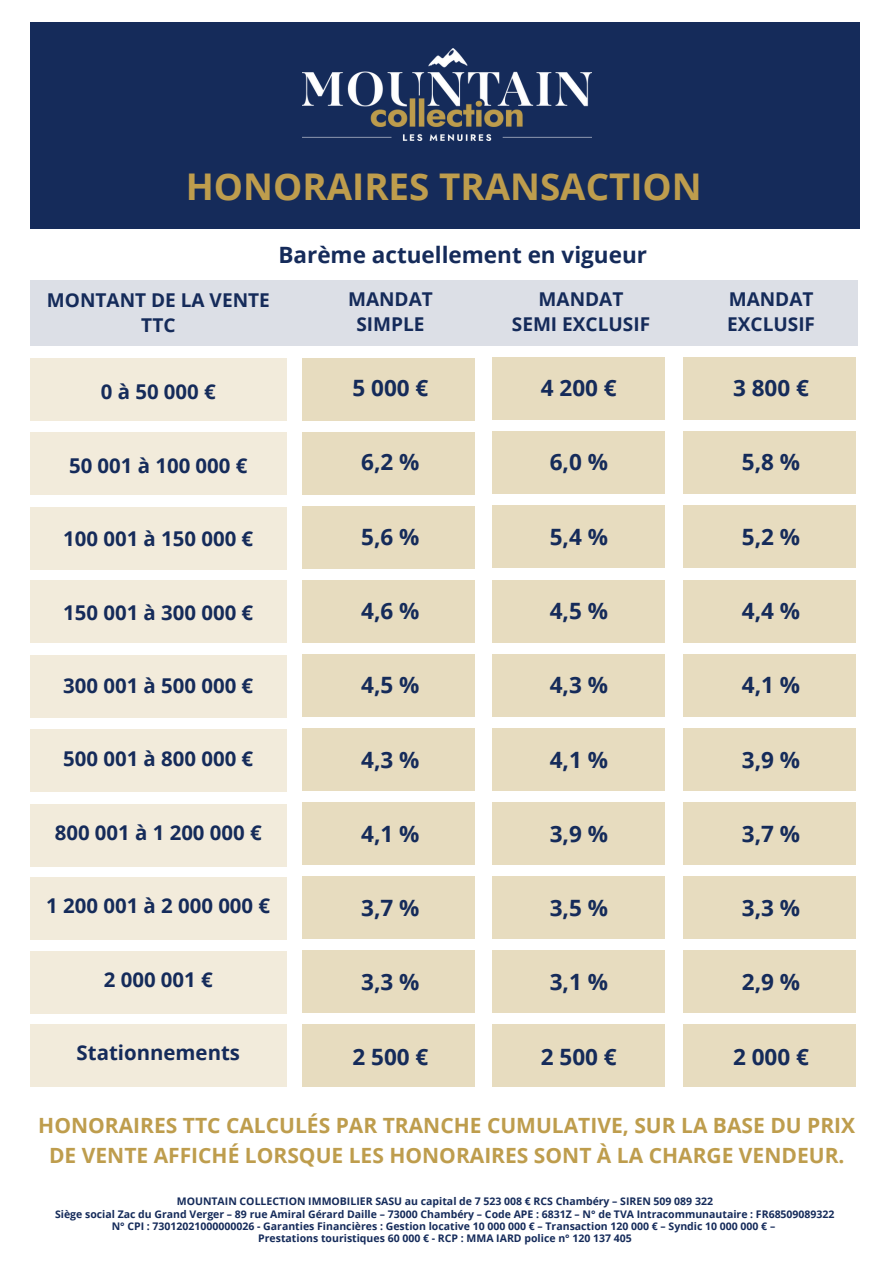
<style>
.page{position:relative;width:894px;height:1264px;background:#fff}
.page>*{position:absolute;margin:0;border:0;box-sizing:border-box;transform-origin:0 0}
.t1{font:700 36.75px "Open Sans";color:#be9d4d}
.t2{font:700 22.5px "Open Sans";color:#152b5a}
.t3{font:700 21px/29.2px "Open Sans";color:#be9d4d;text-align:center}
.t4{font:700 20.4px "Open Sans";color:#152b5a}
.t5{font:700 19.05px/24.8px "Open Sans";color:#152b5a;text-align:center}
.t6{font:700 10.5px "Open Sans";color:#152b5a}
</style>
<div class="page">
<div style="left:30px;top:22px;width:829px;height:207px;background:#152b5a"></div>
<div style="left:30px;top:280px;width:827px;height:65px;background:#dcdfe6"></div>
<div style="left:30px;top:359px;width:257px;height:62px;background:#f2ebdb"></div>
<div style="left:30px;top:656px;width:257px;height:62px;background:#f2ebdb"></div>
<div style="left:30px;top:507px;width:257px;height:62px;background:#f2ebdb"></div>
<div style="left:30px;top:804px;width:257px;height:62px;background:#f2ebdb"></div>
<div style="left:30px;top:951px;width:257px;height:62px;background:#f2ebdb"></div>
<div style="left:30px;top:432px;width:257px;height:62px;background:#f2ebdb"></div>
<div style="left:30px;top:729px;width:257px;height:62px;background:#f2ebdb"></div>
<div style="left:30px;top:580px;width:257px;height:62px;background:#f2ebdb"></div>
<div style="left:30px;top:877px;width:257px;height:62px;background:#f2ebdb"></div>
<div style="left:30px;top:1024px;width:257px;height:62px;background:#f2ebdb"></div>
<div style="left:302px;top:359px;width:173px;height:62px;background:#e7dcbf"></div>
<div style="left:302px;top:654px;width:173px;height:62px;background:#e7dcbf"></div>
<div style="left:302px;top:506px;width:173px;height:62px;background:#e7dcbf"></div>
<div style="left:302px;top:802px;width:173px;height:62px;background:#e7dcbf"></div>
<div style="left:302px;top:950px;width:173px;height:62px;background:#e7dcbf"></div>
<div style="left:302px;top:433px;width:173px;height:62px;background:#e7dcbf"></div>
<div style="left:302px;top:728px;width:173px;height:62px;background:#e7dcbf"></div>
<div style="left:302px;top:580px;width:173px;height:62px;background:#e7dcbf"></div>
<div style="left:302px;top:876px;width:173px;height:62px;background:#e7dcbf"></div>
<div style="left:302px;top:1024px;width:173px;height:62px;background:#e7dcbf"></div>
<div style="left:682px;top:358px;width:173px;height:62px;background:#e7dcbf"></div>
<div style="left:682px;top:654px;width:173px;height:62px;background:#e7dcbf"></div>
<div style="left:682px;top:506px;width:173px;height:62px;background:#e7dcbf"></div>
<div style="left:682px;top:802px;width:173px;height:62px;background:#e7dcbf"></div>
<div style="left:682px;top:950px;width:173px;height:62px;background:#e7dcbf"></div>
<div style="left:682px;top:432px;width:173px;height:62px;background:#e7dcbf"></div>
<div style="left:682px;top:728px;width:173px;height:62px;background:#e7dcbf"></div>
<div style="left:682px;top:580px;width:173px;height:62px;background:#e7dcbf"></div>
<div style="left:682px;top:876px;width:173px;height:62px;background:#e7dcbf"></div>
<div style="left:682px;top:1024px;width:173px;height:62px;background:#e7dcbf"></div>
<div style="left:492px;top:358px;width:173px;height:62px;background:#e7dcbf"></div>
<div style="left:492px;top:654px;width:173px;height:62px;background:#e7dcbf"></div>
<div style="left:492px;top:506px;width:173px;height:62px;background:#e7dcbf"></div>
<div style="left:492px;top:802px;width:173px;height:62px;background:#e7dcbf"></div>
<div style="left:492px;top:950px;width:173px;height:62px;background:#e7dcbf"></div>
<div style="left:492px;top:432px;width:173px;height:62px;background:#e7dcbf"></div>
<div style="left:492px;top:728px;width:173px;height:62px;background:#e7dcbf"></div>
<div style="left:492px;top:580px;width:173px;height:62px;background:#e7dcbf"></div>
<div style="left:492px;top:876px;width:173px;height:62px;background:#e7dcbf"></div>
<div style="left:492px;top:1024px;width:173px;height:62px;background:#e7dcbf"></div>
<img style="left:303px;top:49px;width:288px;height:92px">
<p class="t1" style="left:186px;top:161px;width:517px">HONORAIRES TRANSACTION</p>
<p class="t2" style="left:278px;top:238px;width:370px">Barème actuellement en vigueur</p>
<p class="t5" style="left:47px;top:287px;width:224px">MONTANT DE LA VENTE<br>TTC</p>
<p class="t5" style="left:538px;top:286px;width:86px">MANDAT</p>
<p class="t5" style="left:348px;top:286px;width:86px">MANDAT</p>
<p class="t5" style="left:356px;top:311px;width:70px">SIMPLE</p>
<p class="t5" style="left:511px;top:311px;width:140px">SEMI EXCLUSIF</p>
<p class="t5" style="left:728px;top:286px;width:86px">MANDAT</p>
<p class="t5" style="left:727px;top:311px;width:89px">EXCLUSIF</p>
<p class="t4" style="left:101px;top:377px;width:116px">0 à 50 000 €</p>
<p class="t2" style="left:352px;top:372px;width:77px">5 000 €</p>
<p class="t2" style="left:540px;top:372px;width:77px">4 200 €</p>
<p class="t2" style="left:733px;top:372px;width:77px">3 800 €</p>
<p class="t4" style="left:69px;top:451px;width:180px">50 001 à 100 000 €</p>
<p class="t2" style="left:361px;top:446px;width:60px">6,2 %</p>
<p class="t2" style="left:549px;top:446px;width:60px">6,0 %</p>
<p class="t2" style="left:741px;top:446px;width:60px">5,8 %</p>
<p class="t4" style="left:63px;top:524px;width:191px">100 001 à 150 000 €</p>
<p class="t2" style="left:361px;top:520px;width:60px">5,6 %</p>
<p class="t2" style="left:549px;top:520px;width:60px">5,4 %</p>
<p class="t2" style="left:741px;top:520px;width:60px">5,2 %</p>
<p class="t4" style="left:63px;top:597px;width:191px">150 001 à 300 000 €</p>
<p class="t2" style="left:361px;top:595px;width:60px">4,6 %</p>
<p class="t2" style="left:549px;top:595px;width:60px">4,5 %</p>
<p class="t2" style="left:741px;top:595px;width:60px">4,4 %</p>
<p class="t4" style="left:63px;top:671px;width:191px">300 001 à 500 000 €</p>
<p class="t2" style="left:361px;top:669px;width:60px">4,5 %</p>
<p class="t2" style="left:549px;top:669px;width:60px">4,3 %</p>
<p class="t2" style="left:741px;top:669px;width:60px">4,1 %</p>
<p class="t4" style="left:63px;top:744px;width:191px">500 001 à 800 000 €</p>
<p class="t2" style="left:361px;top:743px;width:60px">4,3 %</p>
<p class="t2" style="left:549px;top:743px;width:60px">4,1 %</p>
<p class="t2" style="left:741px;top:743px;width:60px">3,9 %</p>
<p class="t4" style="left:55px;top:818px;width:208px">800 001 à 1 200 000 €</p>
<p class="t2" style="left:361px;top:817px;width:60px">4,1 %</p>
<p class="t2" style="left:549px;top:817px;width:60px">3,9 %</p>
<p class="t2" style="left:741px;top:817px;width:60px">3,7 %</p>
<p class="t4" style="left:46px;top:891px;width:225px">1 200 001 à 2 000 000 €</p>
<p class="t2" style="left:361px;top:892px;width:60px">3,7 %</p>
<p class="t2" style="left:549px;top:892px;width:60px">3,5 %</p>
<p class="t2" style="left:741px;top:892px;width:60px">3,3 %</p>
<p class="t4" style="left:104px;top:965px;width:110px">2 000 001 €</p>
<p class="t2" style="left:361px;top:966px;width:60px">3,3 %</p>
<p class="t2" style="left:549px;top:966px;width:60px">3,1 %</p>
<p class="t2" style="left:741px;top:966px;width:60px">2,9 %</p>
<p class="t4" style="left:77px;top:1038px;width:165px">Stationnements</p>
<p class="t2" style="left:352px;top:1040px;width:77px">2 500 €</p>
<p class="t2" style="left:540px;top:1040px;width:77px">2 500 €</p>
<p class="t2" style="left:733px;top:1040px;width:77px">2 000 €</p>
<p class="t3" style="left:38px;top:1110px;width:818px">HONORAIRES TTC CALCULÉS PAR TRANCHE CUMULATIVE, SUR LA BASE DU PRIX<br>DE VENTE AFFICHÉ LORSQUE LES HONORAIRES SONT À LA CHARGE VENDEUR.</p>
<p class="t6" style="left:177px;top:1194px;width:537px">MOUNTAIN COLLECTION IMMOBILIER SASU au capital de 7 523 008 € RCS Chambéry – SIREN 509 089 322</p>
<p class="t6" style="left:55px;top:1206px;width:780px">Siège social Zac du Grand Verger – 89 rue Amiral Gérard Daille – 73000 Chambéry – Code APE : 6831Z – N° de TVA Intracommunautaire : FR68509089322</p>
<p class="t6" style="left:112px;top:1218px;width:665px">N° CPI : 73012021000000026 - Garanties Financières : Gestion locative 10 000 000 € – Transaction 120 000 € – Syndic 10 000 000 € –</p>
<p class="t6" style="left:258px;top:1230px;width:375px">Prestations touristiques 60 000 € - RCP : MMA IARD police n° 120 137 405</p>
</div>
